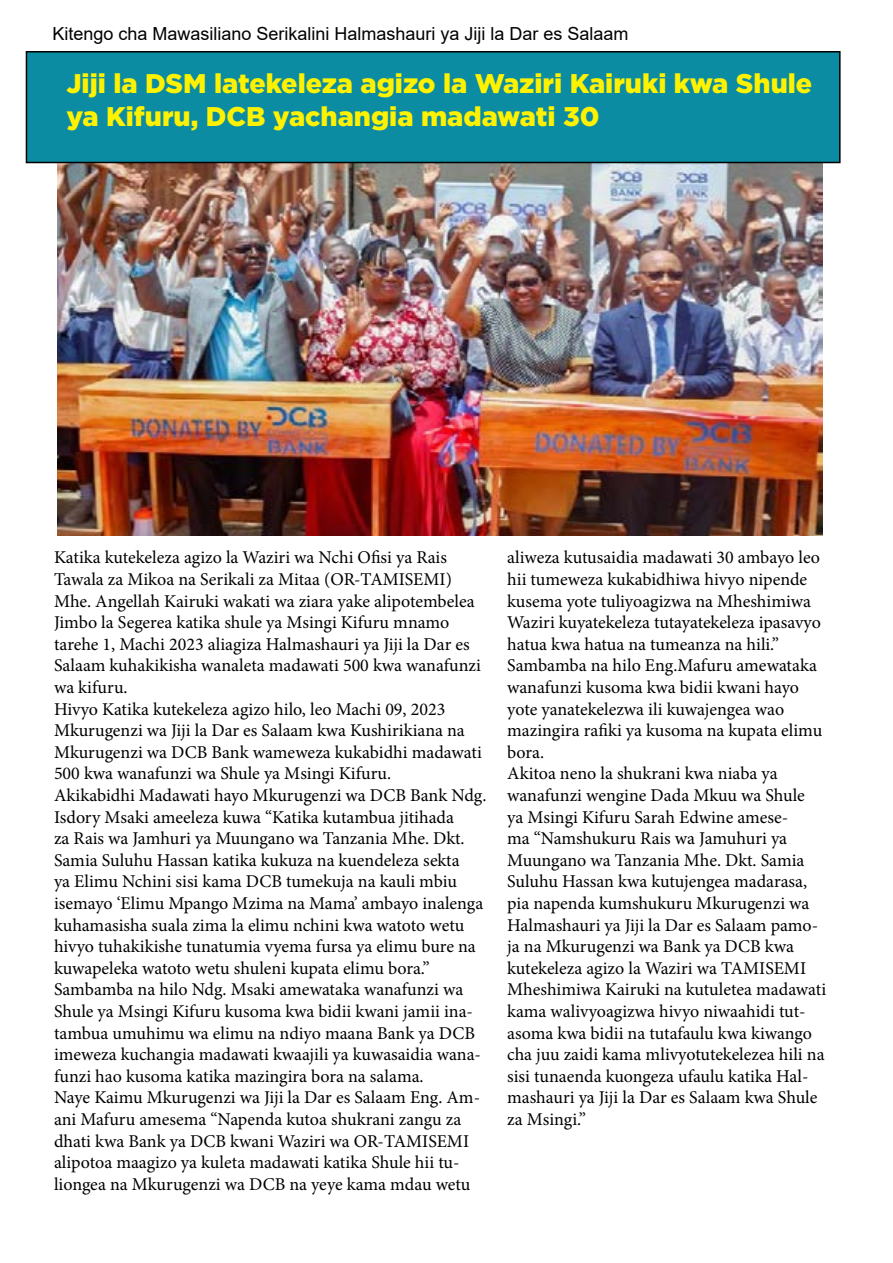
<style>
.page{position:relative;width:893px;height:1263px;background:#fff}
.page>*{position:absolute;margin:0;border:0;box-sizing:border-box;transform-origin:0 0}
.t1{font:900 27px/32.4px "Gotham";color:#fff200}
.t2{font:18px/21.6px "Minion Pro";color:#000}
.t3{font:18px "Arial";color:#000}
</style>
<div class="page">
<img style="left:58px;top:163px;width:764px;height:373px">
<div style="left:26px;top:52px;width:814px;height:110px;background:#0c8ca2"></div>
<div style="left:26px;top:51px;width:815px;height:112px;border:2px solid #000"></div>
<p class="t3" style="left:52px;top:21px;width:578px">Kitengo cha Mawasiliano Serikalini Halmashauri ya Jiji la Dar es Salaam</p>
<h1 class="t1" style="left:66px;top:67px;width:747px">Jiji la DSM latekeleza agizo la Waziri Kairuki kwa Shule ya Kifuru, DCB yachangia madawati 30</h1>
<p class="t2" style="left:54px;top:547px;width:434px">Katika kutekeleza agizo la Waziri wa Nchi Ofisi ya Rais Tawala za Mikoa na Serikali za Mitaa (OR-TAMISEMI)<br>Mhe. Angellah Kairuki wakati wa ziara yake alipotembelea Jimbo la Segerea katika shule ya Msingi Kifuru mnamo tarehe 1, Machi 2023 aliagiza Halmashauri ya Jiji la Dar es Salaam kuhakikisha wanaleta madawati 500 kwa wanafunzi wa kifuru.<br>Hivyo Katika kutekeleza agizo hilo, leo Machi 09, 2023<br>Mkurugenzi wa Jiji la Dar es Salaam kwa Kushirikiana na Mkurugenzi wa DCB Bank wameweza kukabidhi madawati 500 kwa wanafunzi wa Shule ya Msingi Kifuru.<br>Akikabidhi Madawati hayo Mkurugenzi wa DCB Bank Ndg.<br>Isdory Msaki ameeleza kuwa “Katika kutambua jitihada<br>za Rais wa Jamhuri ya Muungano wa Tanzania Mhe. Dkt.<br>Samia Suluhu Hassan katika kukuza na kuendeleza sekta<br>ya Elimu Nchini sisi kama DCB tumekuja na kauli mbiu isemayo ‘Elimu Mpango Mzima na Mama’ ambayo inalenga kuhamasisha suala zima la elimu nchini kwa watoto wetu hivyo tuhakikishe tunatumia vyema fursa ya elimu bure na kuwapeleka watoto wetu shuleni kupata elimu bora.” Sambamba na hilo Ndg. Msaki amewataka wanafunzi wa Shule ya Msingi Kifuru kusoma kwa bidii kwani jamii ina&shy;tambua umuhimu wa elimu na ndiyo maana Bank ya DCB imeweza kuchangia madawati kwaajili ya kuwasaidia wana&shy;funzi hao kusoma katika mazingira bora na salama.<br>Naye Kaimu Mkurugenzi wa Jiji la Dar es Salaam Eng. Am&shy;ani Mafuru amesema “Napenda kutoa shukrani zangu za dhati kwa Bank ya DCB kwani Waziri wa OR-TAMISEMI alipotoa maagizo ya kuleta madawati katika Shule hii tu&shy;liongea na Mkurugenzi wa DCB na yeye kama mdau wetu</p>
<p class="t2" style="left:507px;top:547px;width:320px">aliweza kutusaidia madawati 30 ambayo leo hii tumeweza kukabidhiwa hivyo nipende kusema yote tuliyoagizwa na Mheshimiwa Waziri kuyatekeleza tutayatekeleza ipasavyo hatua kwa hatua na tumeanza na hili.” Sambamba na hilo Eng.Mafuru amewataka wanafunzi kusoma kwa bidii kwani hayo yote yanatekelezwa ili kuwajengea wao mazingira rafiki ya kusoma na kupata elimu bora.<br>Akitoa neno la shukrani kwa niaba ya wanafunzi wengine Dada Mkuu wa Shule<br>ya Msingi Kifuru Sarah Edwine amese-<br>ma “Namshukuru Rais wa Jamuhuri ya Muungano wa Tanzania Mhe. Dkt. Samia Suluhu Hassan kwa kutujengea madarasa, pia napenda kumshukuru Mkurugenzi wa Halmashauri ya Jiji la Dar es Salaam pamo&shy;ja na Mkurugenzi wa Bank ya DCB kwa kutekeleza agizo la Waziri wa TAMISEMI Mheshimiwa Kairuki na kutuletea madawati kama walivyoagizwa hivyo niwaahidi tut&shy;asoma kwa bidii na tutafaulu kwa kiwango cha juu zaidi kama mlivyotutekelezea hili na sisi tunaenda kuongeza ufaulu katika Hal&shy;mashauri ya Jiji la Dar es Salaam kwa Shule za Msingi.”</p>
</div>
